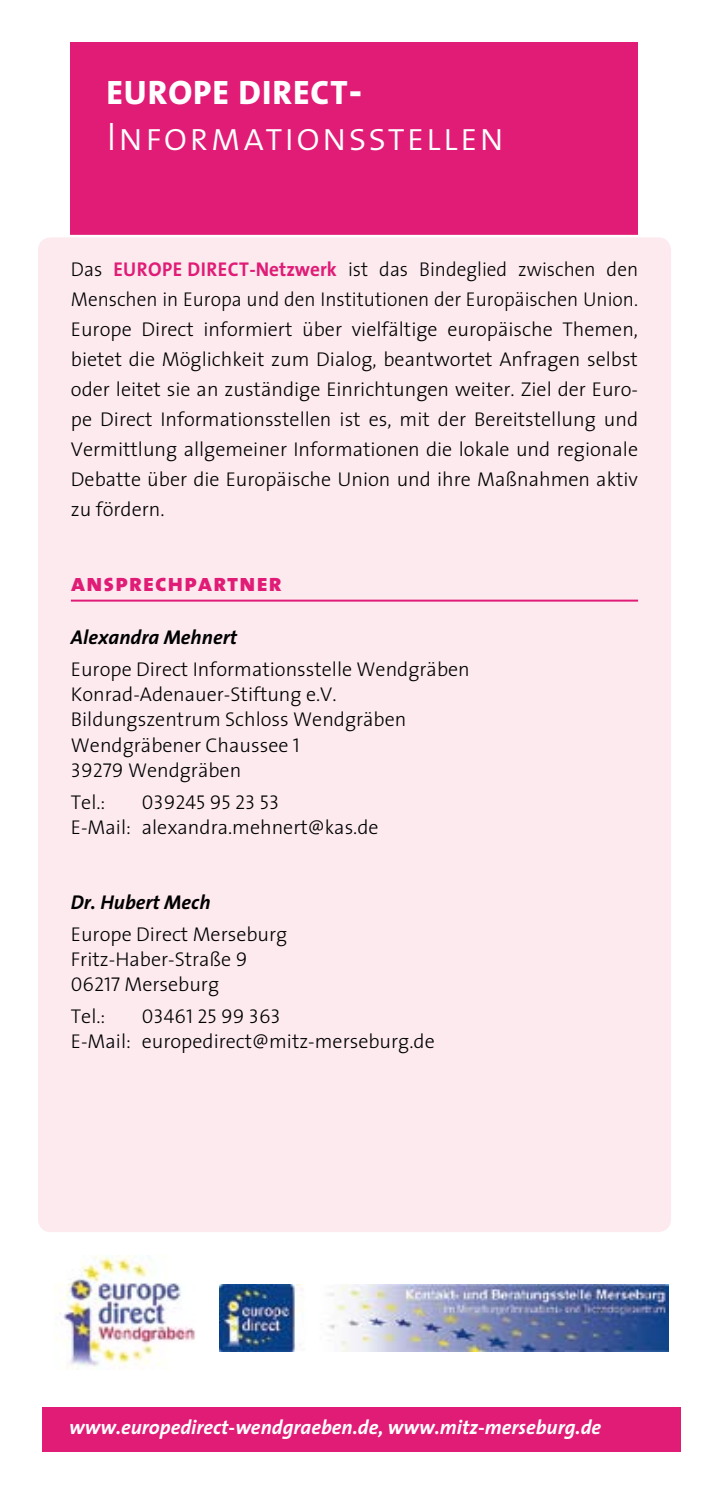
<style>
.page{position:relative;width:709px;height:1489px;background:#fff}
.page>*{position:absolute;margin:0;border:0;box-sizing:border-box;transform-origin:0 0}
.t1{font:300 40px "Thesis The Sans Caps";letter-spacing:.03em;color:#fff}
.t2{font:700 expanded 34px "Thesis The Sans Caps";letter-spacing:.03em;color:#fff}
.t3{font:700 expanded 25px "Thesis The Sans Caps";color:#e01c76}
.t4{font:300 20px/30px "Thesis The Sans";color:#000;text-align:justify;scale:.96 1}
.t5{font:300 20px/25px "Thesis The Sans";color:#000}
.t6{font:italic 700 20px "Thesis The Sans";color:#fff}
.t7{font:italic 700 20px "Thesis The Sans";color:#000}
.t8{font:300 20px "Thesis The Sans Caps";color:#000}
.s1{font-size:40px}
.s2{font-family:"Thesis The Sans Caps";font-weight:700;color:#e01c76}
.s3{font-weight:700;color:#e01c76}
.s4{font-family:"Thesis The Sans Caps"}
</style>
<div class="page">
<div style="left:71px;top:43px;width:567px;height:1157px;background:#e01c76"></div>
<div style="left:37px;top:236px;width:635px;height:997px;background:#fceaef;border-radius:14px"></div>
<div style="left:43px;top:1406px;width:637px;height:45px;background:#e01c76"></div>
<hr style="left:71px;top:599px;width:567px;height:2px;background:#e01c76">
<img style="left:55px;top:1255px;width:140px;height:114px">
<img style="left:220px;top:1284px;width:449px;height:67px">
<h2 class="t2" style="left:106px;top:64px;width:257px">europe direct<span class="s1">-</span></h2>
<h1 class="t1" style="left:106px;top:103px;width:400px">Informationsstellen</h1>
<p class="t4" style="left:71px;top:253px;width:592px">Das <span class="s2">EUROPE DIRECT</span><span class="s3">-Netzwerk</span> ist das Bindeglied zwischen den Menschen in Europa und den Institutionen der Europäischen Union.<br>Europe Direct informiert über vielfältige europäische Themen, bietet die Möglichkeit zum Dialog, beantwortet Anfragen selbst oder leitet sie an zuständige Einrichtungen weiter. Ziel der Euro&shy;pe Direct Informationsstellen ist es, mit der Bereitstellung und Vermittlung allgemeiner Informationen die lokale und regionale Debatte über die Europäische Union und ihre Maßnahmen aktiv zu fördern.</p>
<p class="t3" style="left:71px;top:561px;width:212px">ansprechpartner</p>
<p class="t7" style="left:71px;top:621px;width:168px">Alexandra Mehnert</p>
<p class="t5" style="left:71px;top:656px;width:400px">Europe Direct Informationsstelle Wendgräben<br>Konrad-Adenauer-Stiftung e.V.<br>Bildungszentrum Schloss Wendgräben<br>Wendgräbener Chaussee <span class="s4">1<br>39279</span> Wendgräben</p>
<p class="t5" style="left:71px;top:788px;width:36px">Tel.:</p>
<p class="t8" style="left:142px;top:785px;width:139px">039245 95 23 53</p>
<p class="t5" style="left:71px;top:813px;width:309px">E-Mail: alexandra.mehnert@kas.de</p>
<p class="t7" style="left:71px;top:885px;width:141px">Dr. Hubert Mech</p>
<p class="t5" style="left:71px;top:920px;width:218px">Europe Direct Merseburg<br>Fritz-Haber-Straße <span class="s4">9<br>06217</span> Merseburg</p>
<p class="t5" style="left:71px;top:1002px;width:36px">Tel.:</p>
<p class="t8" style="left:142px;top:999px;width:141px">03461 25 99 363</p>
<p class="t5" style="left:71px;top:1027px;width:365px">E-Mail: europedirect@mitz-merseburg.de</p>
<p class="t6" style="left:69px;top:1410px;width:533px">www.europedirect-wendgraeben.de, www.mitz-merseburg.de</p>
</div>
